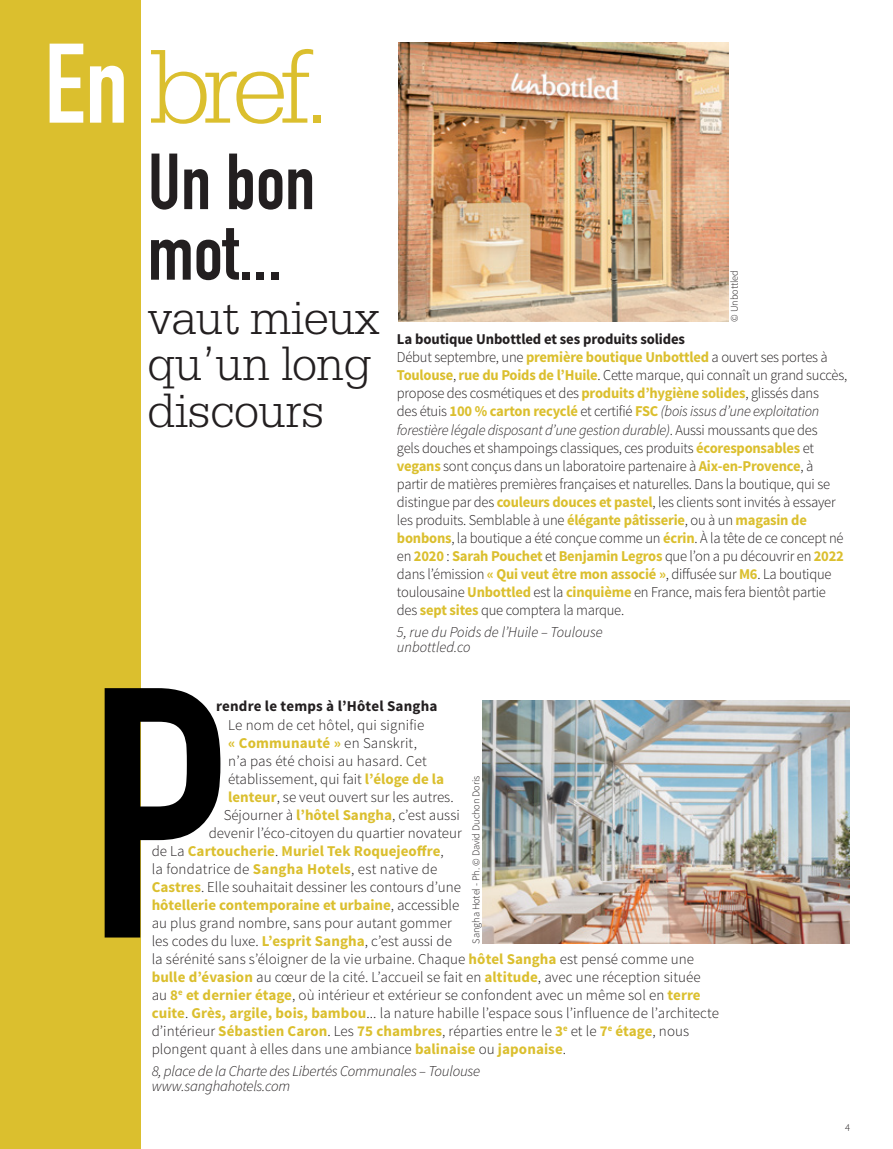
<style>
.page{position:relative;width:893px;height:1149px;background:#fff}
.page>*{position:absolute;margin:0;border:0;box-sizing:border-box;transform-origin:0 0}
.Titre_ligne1_min{font:700 349.95px "DIN Condensed";color:#000}
.Titre_ligne1_min-2{font:300 111px "Serifa Std";color:#dbbf2e}
.Titre_ligne1_min-3{font:700 78px/70.5px "DIN Condensed";color:#231f20}
.Titre_ligne2_min{font:300 51px/46.5px "Serifa Std";letter-spacing:-.01em;color:#231f20}
.Breves{font:300 15px/18px "Source Sans Pro";letter-spacing:-.01em;color:#231f20}
.Breves-2{font:italic 300 15px "Source Sans Pro";letter-spacing:-.015em;color:#231f20}
.Breves-3{font:700 15px "Source Sans Pro";color:#dbbf2e}
.Breves-4{font:300 15px "Source Sans Pro";letter-spacing:.01em;color:#231f20}
.Breves-5{font:700 15px "Source Sans Pro";letter-spacing:-.01em;color:#231f20}
.Breves-6{font:300 15px "Source Sans Pro";letter-spacing:.015em;color:#231f20}
.Breves-7{font:700 15px "Source Sans Pro";letter-spacing:.01em;color:#231f20}
.t1{font:300 10.5px "Source Sans Pro";color:#231f20}
.Publi_communiqué{font:300 10.35px "Source Sans Pro";letter-spacing:-.01em;color:#231f20}
.Copyright{font:300 10.35px "Source Sans Pro";letter-spacing:-.01em;color:#231f20}
.s1{font-family:"DIN Condensed";font-weight:700;color:#fff}
.s2{font-weight:700;color:#dbbf2e}
.s3{font-style:italic}
.s4{font-weight:300;color:#231f20}
</style>
<div class="page">
<div style="left:0;top:0;width:140px;height:1148px;background:#dbbf2e"></div>
<img style="left:483px;top:700px;width:366px;height:243px">
<img style="left:399px;top:43px;width:329px;height:278px">
<p class="Titre_ligne1_min-2" style="left:44px;top:24px;width:288px"><span class="s1">En</span> bref.</p>
<p class="Titre_ligne1_min-3" style="left:148px;top:146px;width:169px">Un bon mot...</p>
<p class="Titre_ligne2_min" style="left:148px;top:294px;width:234px">vaut mieux qu’un long discours</p>
<p class="Copyright" style="left:728px;top:321px;width:53px;rotate:-90deg">© Unbottled</p>
<p class="Breves-5" style="left:397px;top:330px;width:290px">La boutique Unbottled et ses produits solides</p>
<p class="Breves" style="left:397px;top:348px;width:452px">Début septembre, une <span class="s2">première boutique Unbottled</span> a ouvert ses portes à <span class="s2">Toulouse</span>, <span class="s2">rue du Poids de l’Huile</span>. Cette marque, qui connaît un grand succès, propose des cosmétiques et des <span class="s2">produits d’hygiène solides</span>, glissés dans<br>des étuis <span class="s2">100 % carton recyclé</span> et certifié <span class="s2">FSC</span> <span class="s3">(bois issus d’une exploitation forestière légale disposant d’une gestion durable)</span>. Aussi moussants que des<br>gels douches et shampoings classiques, ces produits <span class="s2">écoresponsables</span> et <span class="s2">vegans</span> sont conçus dans un laboratoire partenaire à <span class="s2">Aix-en-Provence</span>, à partir de matières premières françaises et naturelles. Dans la boutique, qui se distingue par des <span class="s2">couleurs douces et pastel</span>, les clients sont invités à essayer les produits. Semblable à une <span class="s2">élégante pâtisserie</span>, ou à un <span class="s2">magasin de bonbons</span>, la boutique a été conçue comme un <span class="s2">écrin</span>. À la tête de ce concept né en <span class="s2">2020</span> : <span class="s2">Sarah Pouchet</span> et <span class="s2">Benjamin Legros</span> que l’on a pu découvrir en <span class="s2">2022 </span>dans l’émission <span class="s2">« Qui veut être mon associé »</span>, diffusée sur <span class="s2">M6</span>. La boutique toulousaine <span class="s2">Unbottled</span> est la <span class="s2">cinquième</span> en France, mais fera bientôt partie des <span class="s2">sept sites</span> que comptera la marque.</p>
<p class="Breves-2" style="left:397px;top:623px;width:207px">5, rue du Poids de l’Huile – Toulouse</p>
<p class="Breves-2" style="left:397px;top:638px;width:75px">unbottled.co</p>
<p class="Titre_ligne1_min" style="left:88px;top:579px;width:144px">P</p>
<p class="Breves-7" style="left:216px;top:696px;width:223px">rendre le temps à l’Hôtel Sangha</p>
<p class="Breves-4" style="left:228px;top:715px;width:198px">Le nom de cet hôtel, qui signifie</p>
<p class="Breves-3" style="left:228px;top:732px;width:190px">« Communauté » <span class="s4">en Sanskrit,</span></p>
<p class="Breves-4" style="left:228px;top:751px;width:200px">n’a pas été choisi au hasard. Cet</p>
<p class="Breves" style="left:228px;top:769px;width:217px">établissement, qui fait <span class="s2">l’éloge de la</span></p>
<p class="Breves" style="left:228px;top:787px;width:227px"><span class="s2">lenteur</span>, se veut ouvert sur les autres.</p>
<p class="Breves" style="left:224px;top:805px;width:238px">Séjourner à <span class="s2">l’hôtel Sangha</span>, c’est aussi</p>
<p class="Breves" style="left:209px;top:823px;width:255px">devenir l’éco-citoyen du quartier novateur</p>
<p class="Breves-3" style="left:152px;top:840px;width:294px"><span class="s4">de La</span> Cartoucherie<span class="s4">.</span> Muriel Tek Roquejeoffre<span class="s4">,</span></p>
<p class="Breves-6" style="left:152px;top:859px;width:287px">la fondatrice de <span class="s2">Sangha Hotels</span>, est native de</p>
<p class="Breves" style="left:152px;top:877px;width:311px"><span class="s2">Castres</span>. Elle souhaitait dessiner les contours d’une</p>
<p class="Breves-3" style="left:152px;top:894px;width:309px">hôtellerie contemporaine et urbaine<span class="s4">, accessible</span></p>
<p class="Breves" style="left:152px;top:913px;width:302px">au plus grand nombre, sans pour autant gommer</p>
<p class="Breves" style="left:152px;top:931px;width:302px">les codes du luxe. <span class="s2">L’esprit Sangha</span>, c’est aussi de</p>
<p class="Breves" style="left:152px;top:949px;width:544px">la sérénité sans s’éloigner de la vie urbaine. Chaque <span class="s2">hôtel Sangha</span> est pensé comme une</p>
<p class="Breves" style="left:152px;top:967px;width:550px"><span class="s2">bulle d’évasion</span> au cœur de la cité. L’accueil se fait en <span class="s2">altitude</span>, avec une réception située</p>
<p class="Breves" style="left:152px;top:985px;width:551px">au <span class="s2">8</span><sup>e</sup> <span class="s2">et dernier étage</span>, où intérieur et extérieur se confondent avec un même sol en <span class="s2">terre</span></p>
<p class="Breves" style="left:152px;top:1003px;width:569px"><span class="s2">cuite</span>. <span class="s2">Grès, argile, bois, bambou</span>... la nature habille l’espace sous l’influence de l’architecte</p>
<p class="Breves" style="left:152px;top:1021px;width:539px">d’intérieur <span class="s2">Sébastien Caron</span>. Les <span class="s2">75 chambres</span>, réparties entre le <span class="s2">3</span><sup>e</sup> et le <span class="s2">7</span><sup>e</sup> <span class="s2">étage</span>, nous</p>
<p class="Breves" style="left:152px;top:1039px;width:416px">plongent quant à elles dans une ambiance <span class="s2">balinaise</span> ou <span class="s2">japonaise</span>.</p>
<p class="Breves-2" style="left:152px;top:1061px;width:330px">8, place de la Charte des Libertés Communales – Toulouse</p>
<p class="Breves-2" style="left:152px;top:1076px;width:140px">www.sanghahotels.com</p>
<p class="Publi_communiqué" style="left:470px;top:943px;width:170px;rotate:-90deg">Sangha Hotel - Ph. © David Duchon Doris</p>
<p class="t1" style="left:845px;top:1121px;width:7px">4</p>
</div>
